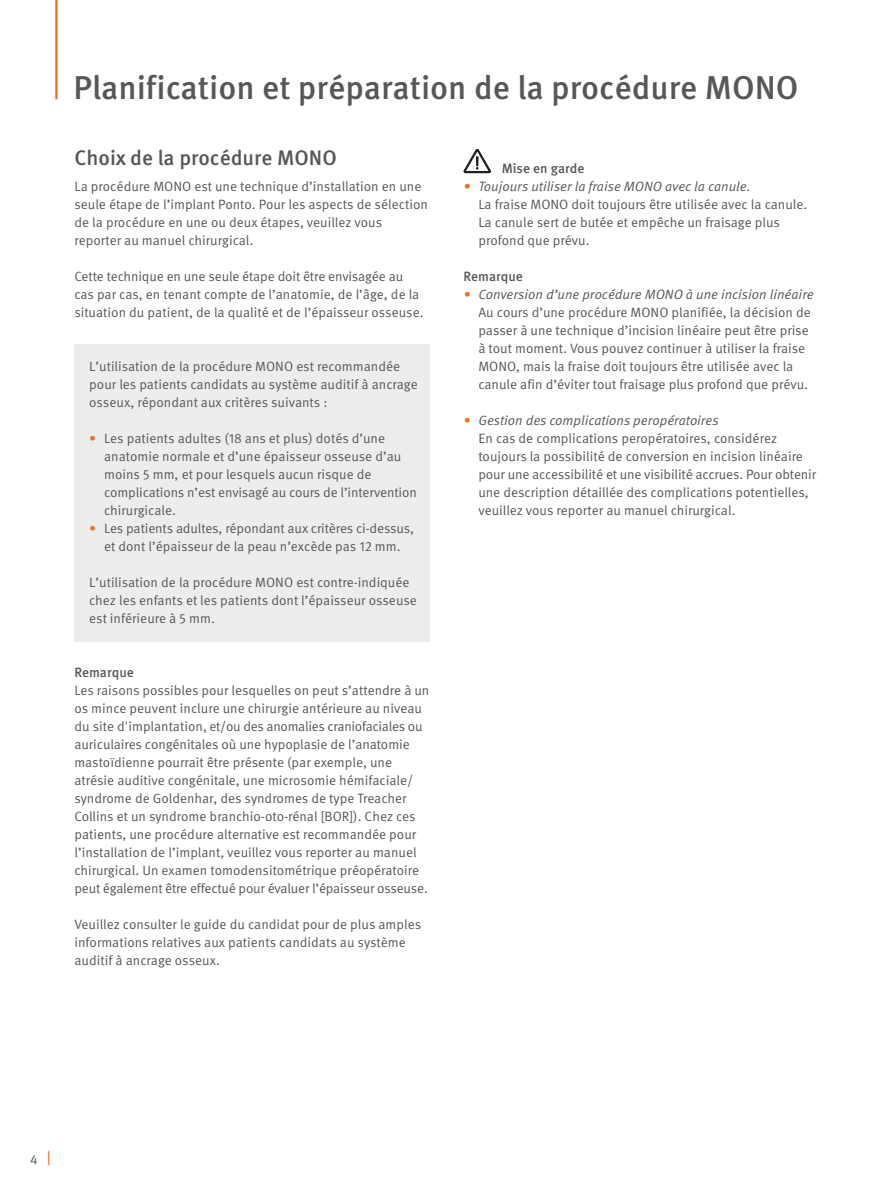
<style>
.page{position:relative;width:893px;height:1191px;background:#fff}
.page>*{position:absolute;margin:0;border:0;box-sizing:border-box;transform-origin:0 0}
.t1{font:500 33px "Meta Pro OM";color:#575855}
.t2{font:500 21px "Meta Pro OM";color:#575855}
.t3{font:13.5px/18px "Meta Pro OM";color:#575855}
.t4{font:500 13.5px "Meta Pro OM";color:#575855}
.s1{color:#f36e21}
.s2{font-style:italic;color:#f36e21}
.s3{font-style:italic}
</style>
<div class="page">
<div style="left:74px;top:344px;width:355px;height:298px;background:#ededeb"></div>
<hr style="left:55px;top:0;width:3px;height:99px;background:#f36e21">
<svg style="left:463px;top:149px;width:28px;height:24px"></svg>
<h1 class="t1" style="left:73px;top:67px;width:727px">Planification et préparation de la procédure MONO</h1>
<h2 class="t2" style="left:74px;top:144px;width:264px">Choix de la procédure MONO</h2>
<p class="t3" style="left:74px;top:178px;width:355px">La procédure MONO est une technique d’installation en une seule étape de l’implant Ponto. Pour les aspects de sélection de la procédure en une ou deux étapes, veuillez vous reporter au manuel chirurgical.</p>
<p class="t3" style="left:74px;top:268px;width:351px">Cette technique en une seule étape doit être envisagée au cas par cas, en tenant compte de l’anatomie, de l’âge, de la situation du patient, de la qualité et de l’épaisseur osseuse.</p>
<p class="t3" style="left:89px;top:358px;width:330px">L’utilisation de la procédure MONO est recommandée pour les patients candidats au système auditif à ancrage osseux, répondant aux critères suivants :</p>
<p class="t3" style="left:104px;top:430px;width:314px;text-indent:-15px"><span class="s1">•</span> Les patients adultes (18 ans et plus) dotés d’une anatomie normale et d’une épaisseur osseuse d’au moins 5 mm, et pour lesquels aucun risque de complications n’est envisagé au cours de l’intervention chirurgicale.</p>
<p class="t3" style="left:89px;top:520px;width:326px;text-align:center"><span class="s1">•</span> Les patients adultes, répondant aux critères ci-dessus, et dont l’épaisseur de la peau n’excède pas 12 mm.</p>
<p class="t3" style="left:89px;top:574px;width:329px">L’utilisation de la procédure MONO est contre-indiquée chez les enfants et les patients dont l’épaisseur osseuse est inférieure à 5 mm.</p>
<p class="t4" style="left:74px;top:664px;width:61px">Remarque</p>
<p class="t3" style="left:74px;top:682px;width:357px">Les raisons possibles pour lesquelles on peut s’attendre à un os mince peuvent inclure une chirurgie antérieure au niveau du site d'implantation, et/ou des anomalies craniofaciales ou auriculaires congénitales où une hypoplasie de l’anatomie mastoïdienne pourrait être présente (par exemple, une atrésie auditive congénitale, une microsomie hémifaciale/ syndrome de Goldenhar, des syndromes de type Treacher Collins et un syndrome branchio-oto-rénal [BOR]). Chez ces patients, une procédure alternative est recommandée pour l’installation de l’implant, veuillez vous reporter au manuel chirurgical. Un examen tomodensitométrique préopératoire peut également être effectué pour évaluer l’épaisseur osseuse.</p>
<p class="t3" style="left:74px;top:916px;width:348px">Veuillez consulter le guide du candidat pour de plus amples informations relatives aux patients candidats au système auditif à ancrage osseux.</p>
<p class="t4" style="left:502px;top:160px;width:84px">Mise en garde</p>
<p class="t3" style="left:478px;top:178px;width:330px;text-indent:-15px"><span class="s2">•</span> <span class="s3">Toujours utiliser la fraise MONO avec la canule.<br></span>La fraise MONO doit toujours être utilisée avec la canule.<br>La canule sert de butée et empêche un fraisage plus profond que prévu.</p>
<p class="t4" style="left:463px;top:268px;width:61px">Remarque</p>
<p class="t3" style="left:478px;top:286px;width:337px;text-indent:-15px"><span class="s2">•</span> <span class="s3">Conversion d’une procédure MONO à une incision linéaire </span>Au cours d’une procédure MONO planifiée, la décision de passer à une technique d’incision linéaire peut être prise à tout moment. Vous pouvez continuer à utiliser la fraise MONO, mais la fraise doit toujours être utilisée avec la canule afin d’éviter tout fraisage plus profond que prévu.</p>
<p class="t3" style="left:478px;top:412px;width:339px;text-indent:-15px"><span class="s2">•</span> <span class="s3">Gestion des complications peropératoires<br></span>En cas de complications peropératoires, considérez toujours la possibilité de conversion en incision linéaire pour une accessibilité et une visibilité accrues. Pour obtenir une description détaillée des complications potentielles, veuillez vous reporter au manuel chirurgical.</p>
<p class="t3" style="left:30px;top:1150px;width:9px">4</p>
</div>
